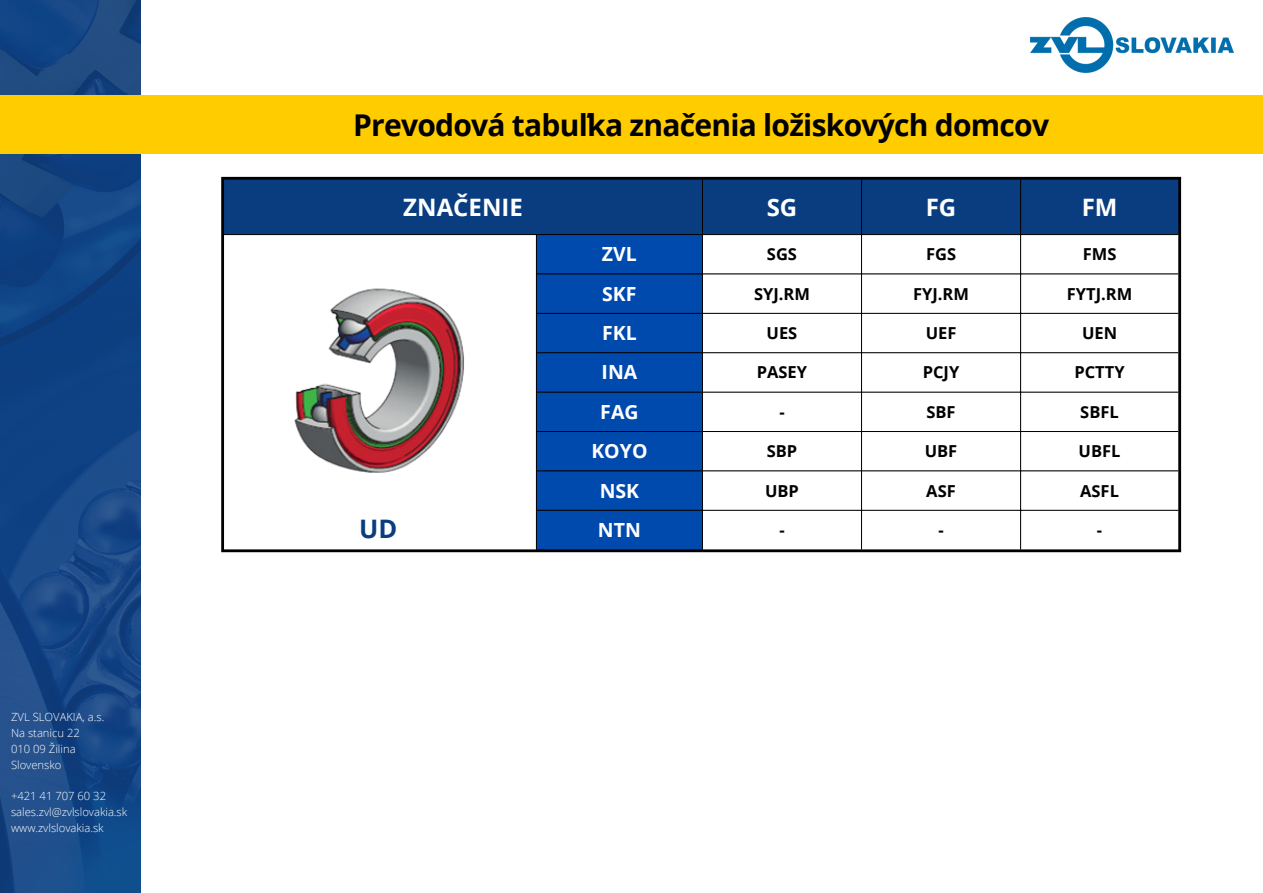
<style>
.page{position:relative;width:1263px;height:893px;background:#fff}
.page>*{position:absolute;margin:0;border:0;box-sizing:border-box;transform-origin:0 0}
.t1{font:700 30px "Open Sans";letter-spacing:-.025em;color:#000}
.t2{font:700 25.5px "Open Sans";color:#0a3d80}
.t3{font:700 24px "Open Sans";color:#fff}
.t4{font:700 19.5px "Open Sans";color:#fff}
.t5{font:700 16.5px "Open Sans";color:#000}
.t6{font:300 11.25px "Open Sans";color:#fff}
</style>
<div class="page">
<img style="left:0;top:0;width:141px;height:893px">
<div style="left:0;top:96px;width:1263px;height:58px;background:#fc0"></div>
<img style="left:1030px;top:18px;width:204px;height:55px">
<div style="left:224px;top:180px;width:954px;height:54px;background:#0a3d80"></div>
<svg style="left:224px;top:235px;width:954px;height:314px"></svg>
<div style="left:537px;top:235px;width:165px;height:314px;background:#004aad"></div>
<hr style="left:536px;top:235px;width:1px;height:314px;background:#000">
<hr style="left:702px;top:180px;width:1px;height:369px;background:#000">
<hr style="left:861px;top:180px;width:1px;height:369px;background:#000">
<hr style="left:1020px;top:180px;width:1px;height:369px;background:#000">
<hr style="left:224px;top:234px;width:954px;height:1px;background:#000">
<hr style="left:536px;top:274px;width:642px;height:1px;background:#000">
<hr style="left:536px;top:313px;width:642px;height:1px;background:#000">
<hr style="left:536px;top:352px;width:642px;height:1px;background:#000">
<hr style="left:536px;top:392px;width:642px;height:1px;background:#000">
<hr style="left:536px;top:431px;width:642px;height:1px;background:#000">
<hr style="left:536px;top:470px;width:642px;height:1px;background:#000">
<hr style="left:536px;top:510px;width:642px;height:1px;background:#000">
<hr style="left:221px;top:180px;width:3px;height:369px;background:#000">
<hr style="left:1178px;top:180px;width:3px;height:369px;background:#000">
<hr style="left:221px;top:177px;width:960px;height:3px;background:#000">
<hr style="left:221px;top:549px;width:960px;height:3px;background:#000">
<img style="left:291px;top:283px;width:175px;height:194px">
<p class="t6" style="left:11px;top:709px;width:95px">ZVL SLOVAKIA, a.s.</p>
<p class="t6" style="left:11px;top:725px;width:70px">Na stanicu 22</p>
<p class="t6" style="left:11px;top:741px;width:66px">010 09 Žilina</p>
<p class="t6" style="left:11px;top:756px;width:52px">Slovensko</p>
<p class="t6" style="left:11px;top:788px;width:97px">+421 41 707 60 32</p>
<p class="t6" style="left:11px;top:804px;width:118px">sales.zvl@zvlslovakia.sk</p>
<p class="t6" style="left:11px;top:819px;width:94px">www.zvlslovakia.sk</p>
<p class="t1" style="left:353px;top:104px;width:697px">Prevodová tabuľka značenia ložiskových domcov</p>
<p class="t3" style="left:403px;top:190px;width:121px">ZNAČENIE</p>
<p class="t3" style="left:767px;top:190px;width:32px">SG</p>
<p class="t3" style="left:926px;top:190px;width:32px">FG</p>
<p class="t3" style="left:1082px;top:190px;width:37px">FM</p>
<p class="t4" style="left:602px;top:240px;width:36px">ZVL</p>
<p class="t5" style="left:767px;top:242px;width:32px">SGS</p>
<p class="t5" style="left:926px;top:242px;width:32px">FGS</p>
<p class="t5" style="left:1083px;top:242px;width:35px">FMS</p>
<p class="t4" style="left:602px;top:280px;width:36px">SKF</p>
<h1 class="t5" style="left:754px;top:282px;width:57px">SYJ.RM</h1>
<p class="t5" style="left:913px;top:282px;width:57px">FYJ.RM</p>
<p class="t5" style="left:1067px;top:282px;width:67px">FYTJ.RM</p>
<p class="t4" style="left:602px;top:319px;width:36px">FKL</p>
<p class="t5" style="left:767px;top:321px;width:32px">UES</p>
<p class="t5" style="left:926px;top:321px;width:32px">UEF</p>
<p class="t5" style="left:1082px;top:321px;width:37px">UEN</p>
<p class="t4" style="left:601px;top:359px;width:37px">INA</p>
<p class="t5" style="left:757px;top:361px;width:52px">PASEY</p>
<p class="t5" style="left:923px;top:361px;width:38px">PCJY</p>
<p class="t5" style="left:1074px;top:361px;width:52px">PCTTY</p>
<p class="t4" style="left:600px;top:398px;width:40px">FAG</p>
<p class="t5" style="left:779px;top:400px;width:7px">-</p>
<p class="t5" style="left:926px;top:400px;width:31px">SBF</p>
<p class="t5" style="left:1080px;top:400px;width:40px">SBFL</p>
<p class="t4" style="left:591px;top:437px;width:58px">KOYO</p>
<p class="t5" style="left:767px;top:439px;width:32px">SBP</p>
<p class="t5" style="left:925px;top:439px;width:34px">UBF</p>
<p class="t5" style="left:1078px;top:439px;width:43px">UBFL</p>
<p class="t4" style="left:600px;top:477px;width:41px">NSK</p>
<p class="t5" style="left:765px;top:479px;width:35px">UBP</p>
<p class="t5" style="left:926px;top:479px;width:31px">ASF</p>
<p class="t5" style="left:1080px;top:479px;width:40px">ASFL</p>
<p class="t4" style="left:598px;top:516px;width:44px">NTN</p>
<p class="t5" style="left:779px;top:518px;width:7px">-</p>
<p class="t5" style="left:938px;top:518px;width:7px">-</p>
<p class="t5" style="left:1097px;top:518px;width:7px">-</p>
<p class="t2" style="left:359px;top:511px;width:40px">UD</p>
</div>
